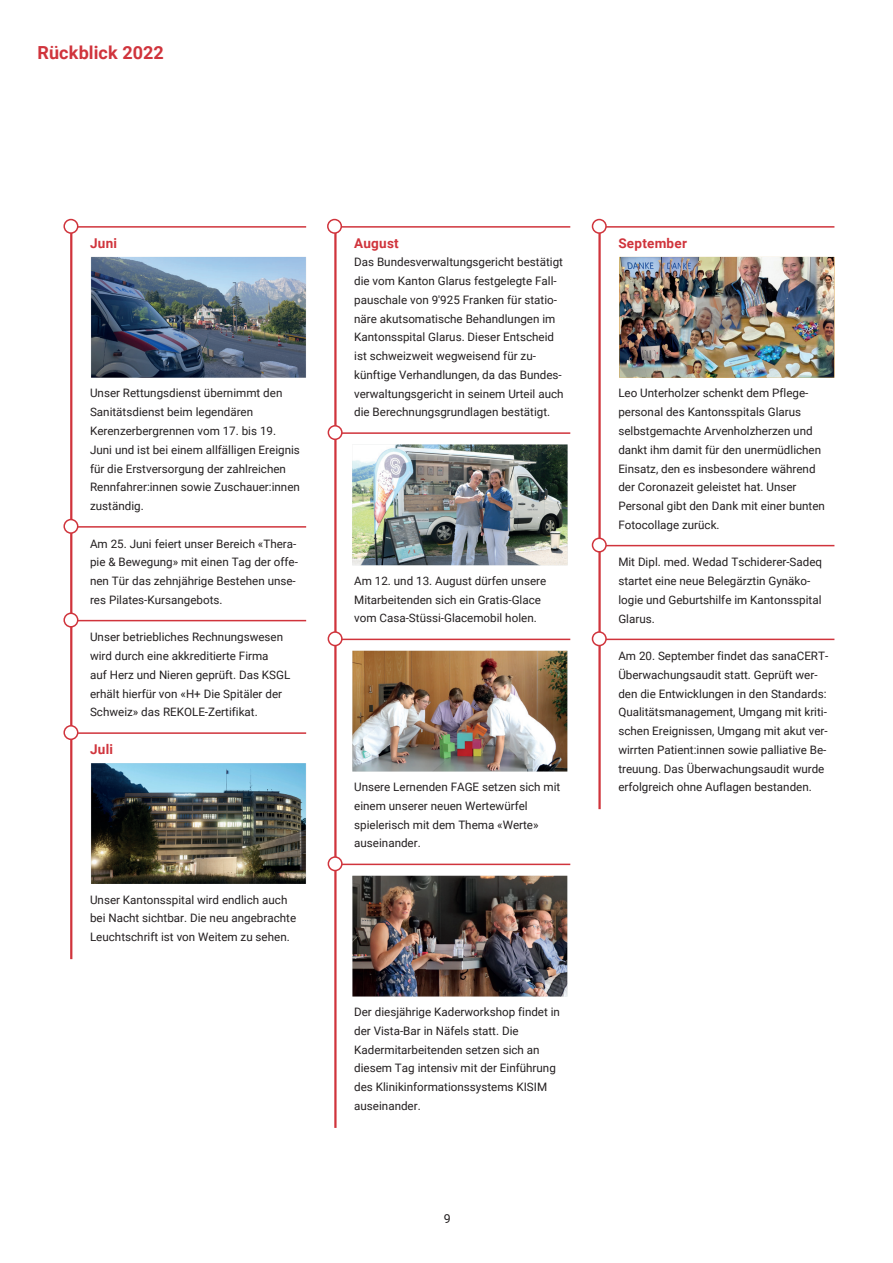
<style>
.page{position:relative;width:893px;height:1263px;background:#fff}
.page>*{position:absolute;margin:0;border:0;box-sizing:border-box;transform-origin:0 0}
.t1{font:700 18px "Roboto";letter-spacing:.005em;color:#d0343c}
.t2{font:700 13.5px "Roboto";letter-spacing:.02em;color:#d0343c}
.t3{font:12.3px "Roboto";color:#231f20}
.t4{font:11.7px/18.8px "Roboto";color:#231f20}
</style>
<div class="page">
<hr style="left:334px;top:226px;width:2px;height:208px;background:#d0343c">
<hr style="left:334px;top:226px;width:236px;height:2px;background:#d0343c">
<hr style="left:334px;top:432px;width:2px;height:208px;background:#d0343c">
<hr style="left:334px;top:432px;width:236px;height:2px;background:#d0343c">
<hr style="left:334px;top:639px;width:2px;height:226px;background:#d0343c">
<hr style="left:334px;top:639px;width:236px;height:1px;background:#d0343c">
<hr style="left:334px;top:864px;width:2px;height:264px;background:#d0343c">
<hr style="left:334px;top:864px;width:236px;height:1px;background:#d0343c">
<div style="left:328px;top:220px;width:13px;height:13px;background:#fff;border-radius:50%"></div>
<div style="left:327px;top:219px;width:15px;height:15px;border:2px solid #d0343c;border-radius:50%"></div>
<div style="left:328px;top:426px;width:14px;height:13px;background:#fff;border-radius:50%"></div>
<div style="left:327px;top:425px;width:15px;height:15px;border:2px solid #d0343c;border-radius:50%"></div>
<div style="left:328px;top:632px;width:14px;height:14px;background:#fff;border-radius:50%"></div>
<div style="left:327px;top:631px;width:15px;height:15px;border:2px solid #d0343c;border-radius:50%"></div>
<div style="left:328px;top:857px;width:14px;height:14px;background:#fff;border-radius:50%"></div>
<div style="left:327px;top:856px;width:15px;height:15px;border:2px solid #d0343c;border-radius:50%"></div>
<img style="left:352px;top:445px;width:215px;height:120px">
<img style="left:352px;top:651px;width:215px;height:121px">
<img style="left:352px;top:876px;width:215px;height:121px">
<hr style="left:70px;top:226px;width:2px;height:302px;background:#d0343c">
<hr style="left:70px;top:226px;width:236px;height:2px;background:#d0343c">
<hr style="left:70px;top:526px;width:2px;height:96px;background:#d0343c">
<hr style="left:70px;top:526px;width:236px;height:2px;background:#d0343c">
<hr style="left:70px;top:620px;width:2px;height:114px;background:#d0343c">
<hr style="left:70px;top:620px;width:236px;height:1px;background:#d0343c">
<hr style="left:70px;top:732px;width:2px;height:227px;background:#d0343c">
<hr style="left:70px;top:732px;width:236px;height:2px;background:#d0343c">
<div style="left:64px;top:220px;width:14px;height:13px;background:#fff;border-radius:50%"></div>
<div style="left:63px;top:219px;width:15px;height:15px;border:2px solid #d0343c;border-radius:50%"></div>
<div style="left:64px;top:520px;width:14px;height:13px;background:#fff;border-radius:50%"></div>
<div style="left:63px;top:519px;width:15px;height:15px;border:2px solid #d0343c;border-radius:50%"></div>
<div style="left:64px;top:613px;width:14px;height:14px;background:#fff;border-radius:50%"></div>
<div style="left:63px;top:613px;width:15px;height:15px;border:2px solid #d0343c;border-radius:50%"></div>
<div style="left:64px;top:726px;width:14px;height:13px;background:#fff;border-radius:50%"></div>
<div style="left:63px;top:725px;width:15px;height:15px;border:2px solid #d0343c;border-radius:50%"></div>
<img style="left:91px;top:257px;width:215px;height:121px">
<img style="left:91px;top:763px;width:215px;height:121px">
<hr style="left:598px;top:226px;width:2px;height:321px;background:#d0343c">
<hr style="left:598px;top:226px;width:236px;height:2px;background:#d0343c">
<hr style="left:598px;top:545px;width:2px;height:95px;background:#d0343c">
<hr style="left:598px;top:545px;width:236px;height:1px;background:#d0343c">
<hr style="left:598px;top:639px;width:2px;height:170px;background:#d0343c">
<hr style="left:598px;top:639px;width:236px;height:1px;background:#d0343c">
<div style="left:592px;top:220px;width:14px;height:13px;background:#fff;border-radius:50%"></div>
<div style="left:591px;top:219px;width:15px;height:15px;border:2px solid #d0343c;border-radius:50%"></div>
<div style="left:592px;top:538px;width:14px;height:14px;background:#fff;border-radius:50%"></div>
<div style="left:591px;top:538px;width:15px;height:15px;border:2px solid #d0343c;border-radius:50%"></div>
<div style="left:592px;top:632px;width:14px;height:14px;background:#fff;border-radius:50%"></div>
<div style="left:591px;top:631px;width:15px;height:15px;border:2px solid #d0343c;border-radius:50%"></div>
<img style="left:619px;top:257px;width:215px;height:121px">
<h1 class="t1" style="left:38px;top:39px;width:128px">Rückblick 2022</h1>
<p class="t2" style="left:90px;top:233px;width:29px">Juni</p>
<p class="t4" style="left:90px;top:384px;width:211px">Unser Rettungsdienst übernimmt den Sanitätsdienst beim legendären Kerenzerbergrennen vom 17. bis 19.<br>Juni und ist bei einem allfälligen Ereignis für die Erstversorgung der zahlreichen Rennfahrer:innen sowie Zuschauer:innen zuständig.</p>
<p class="t4" style="left:90px;top:534px;width:209px">Am 25. Juni feiert unser Bereich «Thera&shy;pie &amp; Bewegung» mit einen Tag der offe&shy;nen Tür das zehnjährige Bestehen unse&shy;res Pilates-Kursangebots.</p>
<p class="t4" style="left:90px;top:627px;width:202px">Unser betriebliches Rechnungswesen wird durch eine akkreditierte Firma<br>auf Herz und Nieren geprüft. Das KSGL erhält hierfür von «H+ Die Spitäler der Schweiz» das REKOLE-Zertifikat.</p>
<p class="t2" style="left:90px;top:739px;width:24px">Juli</p>
<p class="t4" style="left:90px;top:890px;width:208px">Unser Kantonsspital wird endlich auch bei Nacht sichtbar. Die neu angebrachte<br>Leuchtschrift ist von Weitem zu sehen.</p>
<p class="t2" style="left:354px;top:233px;width:46px">August</p>
<p class="t4" style="left:354px;top:252px;width:211px">Das Bundesverwaltungsgericht bestätigt die vom Kanton Glarus festgelegte Fall&shy;pauschale von 9'925 Franken für statio&shy;näre akutsomatische Behandlungen im Kantonsspital Glarus. Dieser Entscheid ist schweizweit wegweisend für zu&shy;künftige Verhandlungen, da das Bundes&shy;verwaltungsgericht in seinem Urteil auch die Berechnungsgrundlagen bestätigt.</p>
<p class="t4" style="left:354px;top:571px;width:193px">Am 12. und 13. August dürfen unsere<br>Mitarbeitenden sich ein Gratis-Glace vom Casa-Stüssi-Glacemobil holen.</p>
<p class="t4" style="left:354px;top:777px;width:208px">Unsere Lernenden FAGE setzen sich mit einem unserer neuen Wertewürfel spielerisch mit dem Thema «Werte» auseinander.</p>
<p class="t4" style="left:354px;top:1002px;width:207px">Der diesjährige Kaderworkshop findet in der Vista-Bar in Näfels statt. Die Kadermitarbeitenden setzen sich an diesem Tag intensiv mit der Einführung des Klinikinformationssystems KISIM auseinander.</p>
<p class="t3" style="left:444px;top:1210px;width:8px">9</p>
<p class="t2" style="left:618px;top:233px;width:70px">September</p>
<p class="t4" style="left:618px;top:384px;width:208px">Leo Unterholzer schenkt dem Pflege&shy;personal des Kantonsspitals Glarus selbstgemachte Arvenholzherzen und dankt ihm damit für den unermüdlichen Einsatz, den es insbesondere während der Coronazeit geleistet hat. Unser Personal gibt den Dank mit einer bunten Fotocollage zurück.</p>
<p class="t4" style="left:618px;top:552px;width:205px">Mit Dipl. med. Wedad Tschiderer-Sadeq startet eine neue Belegärztin Gynäko&shy;logie und Geburtshilfe im Kantonsspital<br>Glarus.</p>
<p class="t4" style="left:618px;top:646px;width:211px">Am 20. September findet das sanaCERT-Überwachungsaudit statt. Geprüft wer&shy;den die Entwicklungen in den Standards:<br>Qualitätsmanagement, Umgang mit kriti&shy;schen Ereignissen, Umgang mit akut ver&shy;wirrten Patient:innen sowie palliative Be&shy;treuung. Das Überwachungsaudit wurde erfolgreich ohne Auflagen bestanden.</p>
</div>
